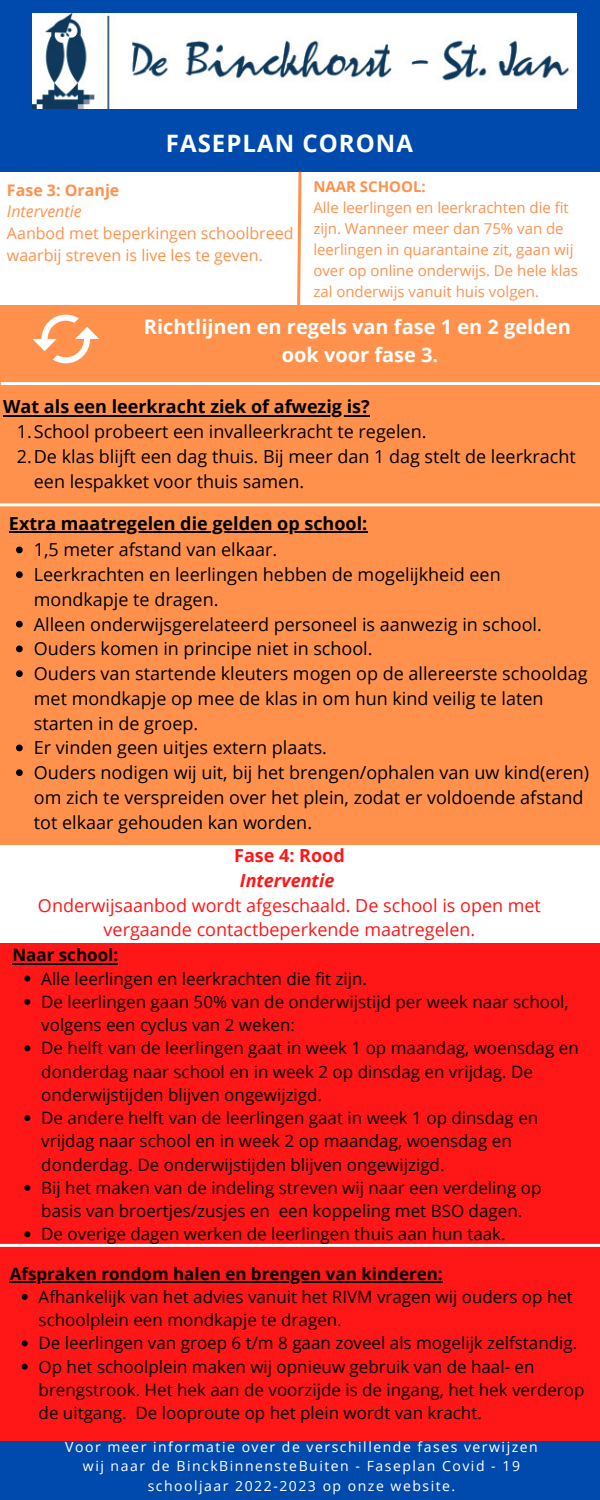
<style>
.page{position:relative;width:600px;height:1500px;background:#fff}
.page>*{position:absolute;margin:0;border:0;box-sizing:border-box;transform-origin:0 0}
.t1{font:700 24px "Noto Sans";letter-spacing:.045em;color:#fff}
.t2{font:700 20px/27.8px "Open Sans";color:#fdfefe;text-align:center}
.t3{font:18px/24.8px "Open Sans";color:#000}
.t4{font:18px/24.8px "Open Sans";color:#ff1616;text-align:center}
.t5{font:700 18px "Open Sans";color:#000}
.t6{font:italic 700 18px "Open Sans";color:#ff1616}
.t7{font:700 18px "Open Sans";color:#ff1616}
.t8{font:17px/23.2px "Open Sans";color:#000}
.t9{font:700 17px "Open Sans";color:#000}
.t10{font:16px/21.8px "Open Sans";color:#ff914d}
.t11{font:700 16px "Open Sans";color:#ff914d}
.t12{font:italic 16px "Open Sans";color:#ff914d}
.t13{font:15px/21px "Open Sans";color:#ff914d}
.t14{font:700 15px "Open Sans";color:#ff914d}
.t15{font:14px/19.5px "Open Sans";letter-spacing:.11em;color:#fff;text-align:center}
</style>
<div class="page">
<div style="left:0;top:0;width:600px;height:172px;background:#004aad"></div>
<div style="left:0;top:356px;width:600px;height:489px;background:#ff914d"></div>
<div style="left:0;top:940px;width:600px;height:488px;background:#ff1616"></div>
<div style="left:0;top:1417px;width:600px;height:83px;background:#004aad"></div>
<img style="left:32px;top:14px;width:545px;height:95px">
<div style="left:0;top:855px;width:600px;height:107px;background:#fff"></div>
<svg style="left:295px;top:171px;width:8px;height:135px"></svg>
<hr style="left:0;top:503px;width:600px;height:3px;background:#fff">
<div style="left:0;top:306px;width:600px;height:97px;background:#ff914d"></div>
<svg style="left:32px;top:315px;width:67px;height:48px"></svg>
<hr style="left:9px;top:532px;width:359px;height:1px;background:#000">
<svg style="left:16px;top:547px;width:7px;height:6px"></svg>
<svg style="left:16px;top:571px;width:7px;height:7px"></svg>
<svg style="left:16px;top:621px;width:7px;height:7px"></svg>
<svg style="left:16px;top:646px;width:7px;height:6px"></svg>
<svg style="left:16px;top:670px;width:7px;height:7px"></svg>
<svg style="left:16px;top:745px;width:7px;height:6px"></svg>
<svg style="left:16px;top:769px;width:7px;height:7px"></svg>
<hr style="left:1px;top:382px;width:599px;height:3px;background:#fff">
<div style="left:0;top:1365px;width:600px;height:76px;background:#ff1616"></div>
<hr style="left:0;top:1244px;width:600px;height:3px;background:#fff">
<div style="left:0;top:943px;width:600px;height:48px;background:#ff1616"></div>
<hr style="left:3px;top:415px;width:367px;height:1px;background:#000">
<svg style="left:24px;top:976px;width:6px;height:6px"></svg>
<svg style="left:24px;top:999px;width:6px;height:6px"></svg>
<svg style="left:24px;top:1045px;width:6px;height:6px"></svg>
<svg style="left:24px;top:1115px;width:6px;height:6px"></svg>
<svg style="left:24px;top:1185px;width:6px;height:6px"></svg>
<svg style="left:24px;top:1231px;width:6px;height:6px"></svg>
<hr style="left:12px;top:963px;width:106px;height:1px;background:#000">
<svg style="left:22px;top:1294px;width:6px;height:6px"></svg>
<svg style="left:22px;top:1340px;width:6px;height:6px"></svg>
<svg style="left:22px;top:1364px;width:6px;height:6px"></svg>
<hr style="left:10px;top:1281px;width:433px;height:2px;background:#000">
<h1 class="t1" style="left:166px;top:127px;width:249px">FASEPLAN CORONA</h1>
<p class="t11" style="left:7px;top:178px;width:114px">Fase 3: Oranje</p>
<p class="t12" style="left:7px;top:200px;width:76px">Interventie</p>
<p class="t10" style="left:7px;top:222px;width:288px">Aanbod met beperkingen schoolbreed waarbij streven is live les te geven.</p>
<p class="t14" style="left:313px;top:176px;width:114px">NAAR SCHOOL:</p>
<p class="t13" style="left:313px;top:197px;width:266px">Alle leerlingen en leerkrachten die fit zijn. Wanneer meer dan 75% van de leerlingen in quarantaine zit, gaan wij over op online onderwijs. De hele klas zal onderwijs vanuit huis volgen.</p>
<p class="t2" style="left:144px;top:312px;width:429px">Richtlijnen en regels van fase 1 en 2 gelden ook voor fase 3.</p>
<p class="t5" style="left:3px;top:394px;width:368px">Wat als een leerkracht ziek of afwezig is?</p>
<p class="t3" style="left:17px;top:419px;width:411px">1.School probeert een invalleerkracht te regelen.</p>
<p class="t3" style="left:17px;top:443px;width:560px">2.De klas blijft een dag thuis. Bij meer dan 1 dag stelt de leerkracht</p>
<p class="t3" style="left:34px;top:468px;width:272px">een lespakket voor thuis samen.</p>
<p class="t5" style="left:9px;top:511px;width:360px">Extra maatregelen die gelden op school:</p>
<p class="t3" style="left:34px;top:537px;width:557px">1,5 meter afstand van elkaar.<br>Leerkrachten en leerlingen hebben de mogelijkheid een mondkapje te dragen.<br>Alleen onderwijsgerelateerd personeel is aanwezig in school.<br>Ouders komen in principe niet in school.<br>Ouders van startende kleuters mogen op de allereerste schooldag met mondkapje op mee de klas in om hun kind veilig te laten starten in de groep.<br>Er vinden geen uitjes extern plaats.<br>Ouders nodigen wij uit, bij het brengen/ophalen van uw kind(eren) om zich te verspreiden over het plein, zodat er voldoende afstand tot elkaar gehouden kan worden.</p>
<p class="t7" style="left:234px;top:843px;width:112px">Fase 4: Rood</p>
<p class="t6" style="left:240px;top:868px;width:96px">Interventie</p>
<p class="t4" style="left:38px;top:892px;width:505px">Onderwijsaanbod wordt afgeschaald. De school is open met vergaande contactbeperkende maatregelen.</p>
<p class="t9" style="left:12px;top:943px;width:107px">Naar school:</p>
<p class="t8" style="left:41px;top:966px;width:539px">Alle leerlingen en leerkrachten die fit zijn.<br>De leerlingen gaan 50% van de onderwijstijd per week naar school, volgens een cyclus van 2 weken:<br>De helft van de leerlingen gaat in week 1 op maandag, woensdag en donderdag naar school en in week 2 op dinsdag en vrijdag. De onderwijstijden blijven ongewijzigd.<br>De andere helft van de leerlingen gaat in week 1 op dinsdag en vrijdag naar school en in week 2 op maandag, woensdag en donderdag. De onderwijstijden blijven ongewijzigd.<br>Bij het maken van de indeling streven wij naar een verdeling op basis van broertjes/zusjes en een koppeling met BSO dagen.<br>De overige dagen werken de leerlingen thuis aan hun taak.</p>
<p class="t9" style="left:10px;top:1262px;width:435px">Afspraken rondom halen en brengen van kinderen:</p>
<p class="t8" style="left:39px;top:1285px;width:547px">Afhankelijk van het advies vanuit het RIVM vragen wij ouders op het schoolplein een mondkapje te dragen.<br>De leerlingen van groep 6 t/m 8 gaan zoveel als mogelijk zelfstandig.<br>Op het schoolplein maken wij opnieuw gebruik van de haal- en brengstrook. Het hek aan de voorzijde is de ingang, het hek verderop de uitgang. De looproute op het plein wordt van kracht.</p>
<p class="t15" style="left:65px;top:1437px;width:474px">Voor meer informatie over de verschillende fases verwijzen wij naar de BinckBinnensteBuiten - Faseplan Covid - 19 schooljaar 2022-2023 op onze website.</p>
</div>
